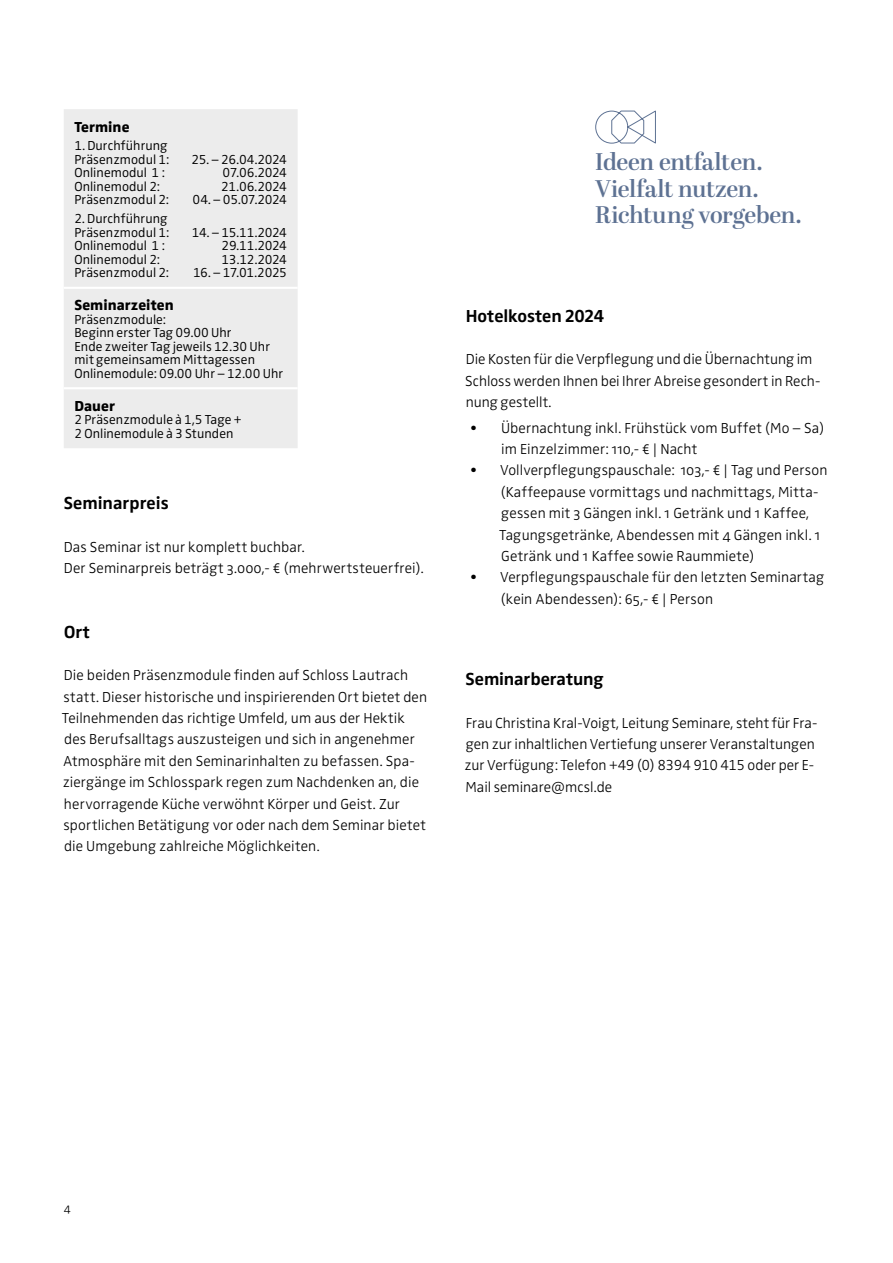
<style>
.page{position:relative;width:893px;height:1263px;background:#fff}
.page>*{position:absolute;margin:0;border:0;box-sizing:border-box;transform-origin:0 0}
.t1{font:600 24px/26.5px "Abril Display";letter-spacing:-.02em;color:#5e7293}
.t2{font:700 18px "Zwo Pro";letter-spacing:-.005em;color:#000}
.t3{font:300 15px/21.3px "Zwo Pro";letter-spacing:.01em;color:#000}
.t4{font:800 15px "Zwo Pro";letter-spacing:.005em;color:#000}
.t5{font:300 13.5px/13.5px "Zwo Pro";letter-spacing:.005em;color:#000}
.t6{font:300 12.45px "Zwo Pro";color:#000}
</style>
<div class="page">
<svg style="left:595px;top:110px;width:61px;height:34px"></svg>
<div style="left:64px;top:109px;width:234px;height:339px;background:#ececec"></div>
<hr style="left:64px;top:287px;width:234px;height:2px;background:#fff">
<hr style="left:64px;top:387px;width:234px;height:2px;background:#fff">
<p class="t4" style="left:74px;top:115px;width:57px">Termine</p>
<p class="t5" style="left:74px;top:138px;width:96px">1. Durchführung<br>Präsenzmodul 1:</p>
<p class="t5" style="left:192px;top:152px;width:97px">25. – 26.04.2024</p>
<p class="t5" style="left:74px;top:165px;width:92px">Onlinemodul 1 :</p>
<p class="t5" style="left:223px;top:165px;width:66px">07.06.2024</p>
<p class="t5" style="left:74px;top:179px;width:87px">Onlinemodul 2:</p>
<p class="t5" style="left:221px;top:179px;width:67px">21.06.2024</p>
<p class="t5" style="left:74px;top:192px;width:96px">Präsenzmodul 2:</p>
<p class="t5" style="left:193px;top:192px;width:96px">04. – 05.07.2024</p>
<p class="t5" style="left:74px;top:211px;width:96px">2. Durchführung<br>Präsenzmodul 1:</p>
<p class="t5" style="left:192px;top:224px;width:97px">14. – 15.11.2024</p>
<p class="t5" style="left:74px;top:238px;width:92px">Onlinemodul 1 :</p>
<p class="t5" style="left:222px;top:238px;width:67px">29.11.2024</p>
<p class="t5" style="left:74px;top:251px;width:87px">Onlinemodul 2:</p>
<p class="t5" style="left:222px;top:251px;width:67px">13.12.2024</p>
<p class="t5" style="left:74px;top:265px;width:96px">Präsenzmodul 2:</p>
<p class="t5" style="left:193px;top:265px;width:96px">16. – 17.01.2025</p>
<p class="t4" style="left:74px;top:293px;width:101px">Seminarzeiten</p>
<p class="t5" style="left:74px;top:311px;width:210px">Präsenzmodule:<br>Beginn erster Tag 09.00 Uhr<br>Ende zweiter Tag jeweils 12.30 Uhr mit gemeinsamem Mittagessen<br>Onlinemodule: 09.00 Uhr – 12.00 Uhr</p>
<p class="t4" style="left:74px;top:394px;width:42px">Dauer</p>
<p class="t5" style="left:74px;top:412px;width:169px">2 Präsenzmodule à 1,5 Tage +<br>2 Onlinemodule à 3 Stunden</p>
<p class="t2" style="left:64px;top:489px;width:107px">Seminarpreis</p>
<p class="t3" style="left:64px;top:535px;width:361px">Das Seminar ist nur komplett buchbar.<br>Der Seminarpreis beträgt 3.000,- € (mehrwertsteuerfrei).</p>
<p class="t2" style="left:64px;top:618px;width:27px">Ort</p>
<p class="t3" style="left:62px;top:664px;width:367px">Die beiden Präsenzmodule finden auf Schloss Lautrach statt. Dieser historische und inspirierenden Ort bietet den Teilnehmenden das richtige Umfeld, um aus der Hektik des Berufsalltags auszusteigen und sich in angenehmer Atmosphäre mit den Seminarinhalten zu befassen. Spa&shy;ziergänge im Schlosspark regen zum Nachdenken an, die hervorragende Küche verwöhnt Körper und Geist. Zur sportlichen Betätigung vor oder nach dem Seminar bietet die Umgebung zahlreiche Möglichkeiten.</p>
<h1 class="t1" style="left:595px;top:150px;width:208px">Ideen entfalten.<br>Vielfalt nutzen.<br>Richtung vorgeben.</h1>
<p class="t2" style="left:466px;top:302px;width:140px">Hotelkosten 2024</p>
<p class="t3" style="left:465px;top:348px;width:357px">Die Kosten für die Verpflegung und die Übernachtung im<br>Schloss werden Ihnen bei Ihrer Abreise gesondert in Rech&shy;nung gestellt.</p>
<p class="t3" style="left:501px;top:416px;width:325px;text-indent:-31px">• Übernachtung inkl. Frühstück vom Buffet (Mo – Sa) im Einzelzimmer: 110,- € | Nacht</p>
<p class="t3" style="left:499px;top:459px;width:330px;text-indent:-29px">• Vollverpflegungspauschale: 103,- € | Tag und Person (Kaffeepause vormittags und nachmittags, Mitta&shy;gessen mit 3 Gängen inkl. 1 Getränk und 1 Kaffee, Tagungsgetränke, Abendessen mit 4 Gängen inkl. 1<br>Getränk und 1 Kaffee sowie Raummiete)</p>
<p class="t3" style="left:500px;top:566px;width:325px;text-indent:-30px">• Verpflegungspauschale für den letzten Seminartag (kein Abendessen): 65,- € | Person</p>
<p class="t2" style="left:466px;top:665px;width:140px">Seminarberatung</p>
<p class="t3" style="left:464px;top:711px;width:354px">Frau Christina Kral-Voigt, Leitung Seminare, steht fü r Fra&shy;gen zur inhaltlichen Vertiefung unserer Veranstaltungen zur Verfügung: Telefon +49 (0) 8394 910 415 oder per E-Mail seminare@mcsl.de</p>
<p class="t6" style="left:64px;top:1198px;width:8px">4</p>
</div>
